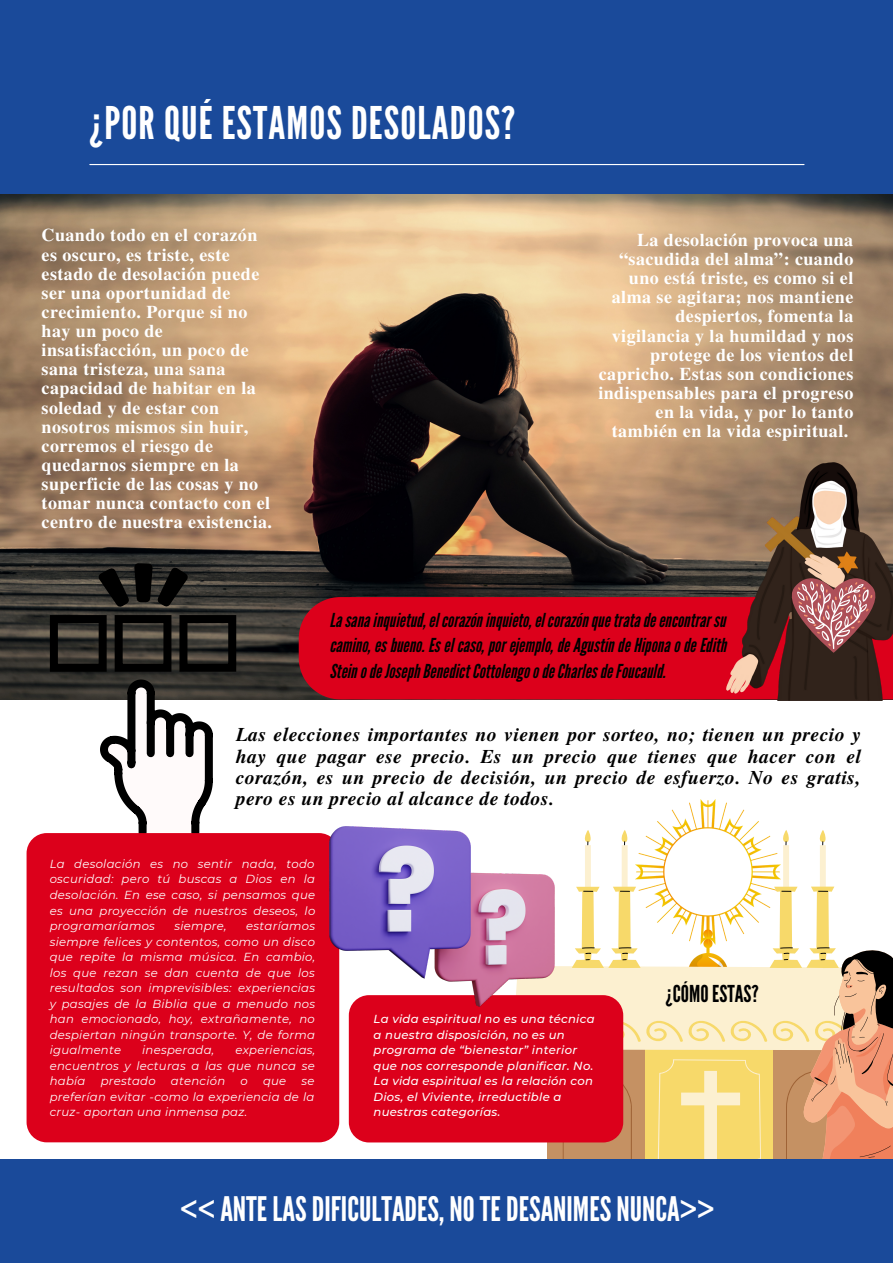
<style>
.page{position:relative;width:893px;height:1264px;background:#fff}
.page>*{position:absolute;margin:0;border:0;box-sizing:border-box;transform-origin:0 0}
.t1{font:45px "League Gothic";letter-spacing:.025em;color:#fff}
.t2{font:33.75px "League Gothic";color:#fff}
.t3{font:23.25px "League Gothic";color:#000}
.t4{font:italic 700 19.5px/21.3px "Te X Gyre Termes";letter-spacing:.025em;color:#000;text-align:justify}
.t5{font:italic 19.2px/25.8px "League Gothic";color:#000;text-align:justify}
.t6{font:700 18px/19px "Te X Gyre Termes";letter-spacing:.025em;color:#fff}
.t7{font:italic 11.7px/15.5px "Montserrat";letter-spacing:.025em;color:#fff;text-align:justify}
.t8{font:italic 500 11.7px/15.5px "Montserrat";letter-spacing:.025em;color:#fff}
</style>
<div class="page">
<div style="left:0;top:0;width:892px;height:194px;background:#1a4a9a"></div>
<hr style="left:90px;top:164px;width:714px;height:1px;background:#fff">
<img style="left:657px;top:799px;width:102px;height:30px">
<svg style="left:584px;top:829px;width:242px;height:12px"></svg>
<svg style="left:513px;top:841px;width:323px;height:317px"></svg>
<svg style="left:800px;top:949px;width:92px;height:209px;background:#daa27f"></svg>
<div style="left:0;top:1158px;width:892px;height:104px;background:#1a4a9a"></div>
<img style="left:0;top:195px;width:892px;height:504px">
<div style="left:299px;top:597px;width:427px;height:102px;background:#dc001b"></div>
<img style="left:726px;top:463px;width:166px;height:237px">
<svg style="left:777px;top:566px;width:112px;height:86px;background:#7e4f4c"></svg>
<div style="left:50px;top:615px;width:57px;height:56px;border:8px solid #000"></div>
<div style="left:115px;top:615px;width:56px;height:56px;border:8px solid #000"></div>
<div style="left:179px;top:615px;width:57px;height:56px;border:8px solid #000"></div>
<svg style="left:91px;top:563px;width:104px;height:50px;background:#242320"></svg>
<svg style="left:96px;top:673px;width:121px;height:160px"></svg>
<div style="left:27px;top:833px;width:312px;height:309px;background:#dc001b;border-radius:20px"></div>
<div style="left:349px;top:995px;width:274px;height:147px;background:#dc001b;border-radius:20px"></div>
<img style="left:329px;top:826px;width:225px;height:180px">
<h1 class="t1" style="left:89px;top:97px;width:427px">¿POR QUÉ ESTAMOS DESOLADOS?</h1>
<p class="t6" style="left:42px;top:225px;width:232px">Cuando todo en el corazón es oscuro, es triste, este estado de desolación puede ser una oportunidad de crecimiento. Porque si no hay un poco de insatisfacción, un poco de sana tristeza, una sana capacidad de habitar en la soledad y de estar con nosotros mismos sin huir, corremos el riesgo de quedarnos siempre en la superficie de las cosas y no tomar nunca contacto con el centro de nuestra existencia.</p>
<p class="t6" style="left:598px;top:229px;width:256px;text-align:right">La desolación provoca una “sacudida del alma”: cuando uno está triste, es como si el alma se agitara; nos mantiene despiertos, fomenta la vigilancia y la humildad y nos protege de los vientos del capricho. Estas son condiciones indispensables para el progreso en la vida, y por lo tanto también en la vida espiritual.</p>
<p class="t5" style="left:329px;top:607px;width:398px">Lasanainquietud,elcorazóninquieto,elcorazónquetratadeencontrarsu camino, es bueno. Es el caso, por ejemplo, de Agustín de Hipona o de Edith SteinodeJosephBenedictCottolengoodeCharlesdeFoucauld.</p>
<p class="t4" style="left:236px;top:723px;width:626px">Las elecciones importantes no vienen por sorteo, no; tienen un precio y hay que pagar ese precio. Es un precio que tienes que hacer con el corazón, es un precio de decisión, un precio de esfuerzo. No es gratis, pero es un precio al alcance de todos.</p>
<p class="t7" style="left:50px;top:856px;width:267px">La desolación es no sentir nada, todo oscuridad: pero tú buscas a Dios en la desolación. En ese caso, si pensamos que es una proyección de nuestros deseos, lo programaríamos</p>
<p class="t7" style="left:174px;top:918px;width:54px">siempre,</p>
<p class="t7" style="left:50px;top:918px;width:267px;text-indent:196px">estaríamos siempre felices y contentos, como un disco que repite la misma música. En cambio, los que rezan se dan cuenta de que los resultados son imprevisibles: experiencias y pasajes de la Biblia que a menudo nos han emocionado, hoy, extrañamente, no despiertan ningún transporte. Y, de forma igualmente</p>
<p class="t7" style="left:50px;top:1042px;width:267px;text-indent:186px">experiencias, encuentros y lecturas a las que nunca se había</p>
<p class="t7" style="left:142px;top:1042px;width:74px">inesperada,</p>
<p class="t7" style="left:101px;top:1073px;width:56px">prestado</p>
<p class="t7" style="left:171px;top:1073px;width:56px">atención</p>
<p class="t7" style="left:240px;top:1073px;width:9px">o</p>
<p class="t7" style="left:263px;top:1073px;width:25px">que</p>
<p class="t7" style="left:50px;top:1073px;width:266px;text-indent:252px">se preferían evitar -como la experiencia de la cruz- aportan una inmensa paz.</p>
<p class="t8" style="left:373px;top:1011px;width:222px">La vida espiritual no es una técnica a nuestra disposición, no es un programa de “bienestar” interior que nos corresponde planificar. No.<br>La vida espiritual es la relación con<br>Dios, el Viviente, irreductible a nuestras categorías.</p>
<p class="t3" style="left:665px;top:980px;width:95px">¿CÓMOESTAS?</p>
<h2 class="t2" style="left:180px;top:1189px;width:536px">&lt;&lt; ANTE LASDIFICULTADES,NOTEDESANIMESNUNCA&gt;&gt;</h2>
</div>
